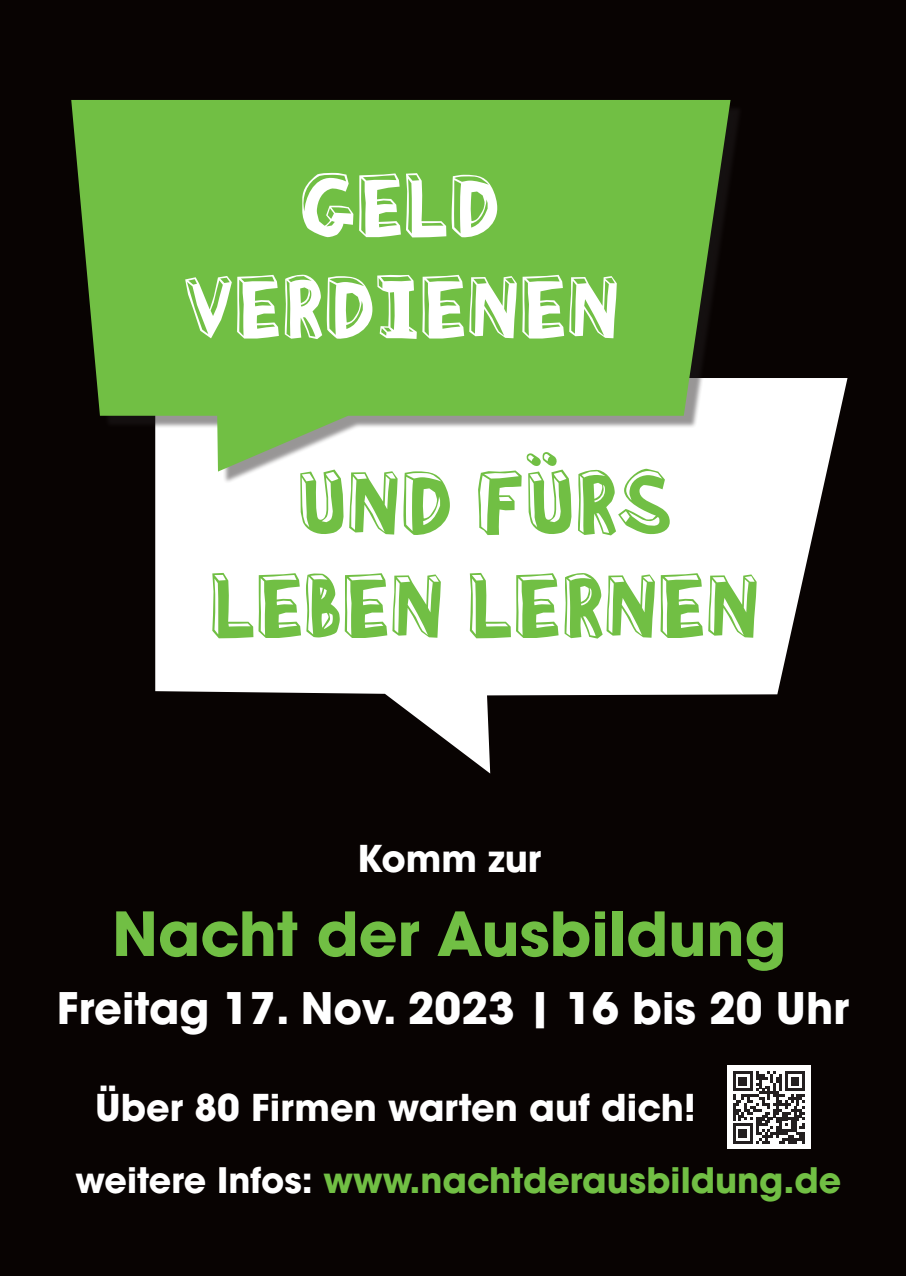
<style>
.page{position:relative;width:906px;height:1276px;background:#080302}
.page>*{position:absolute;margin:0;border:0;box-sizing:border-box;transform-origin:0 0}
.t1{font:85.95px/103.1px "Blockhead OT Black Face";color:#71bf44;text-align:center}
.t2{font:84.45px/101.4px "Blockhead OT Black Face";color:#fff;text-align:center}
.t3{font:700 60.22px "ITC Avant Garde Pro";color:#71bf44}
.t4{font:700 43.2px "ITC Avant Garde Pro";color:#fff}
.t5{font:700 36.67px "ITC Avant Garde Pro";color:#fff}
.t6{font:700 34.88px "ITC Avant Garde Pro";color:#71bf44}
.s1{color:#fff}
</style>
<div class="page">
<svg style="left:155px;top:378px;width:692px;height:395px;fill:#fff"></svg>
<div style="left:76px;top:105px;width:667px;height:379px;background:#231f20;opacity:.47"></div>
<svg style="left:71px;top:100px;width:659px;height:371px;background:#79b954"></svg>
<div style="left:727px;top:1065px;width:84px;height:84px;background:#fff"></div>
<svg style="left:733px;top:1071px;width:72px;height:72px"></svg>
<h2 class="t2" style="left:180px;top:157px;width:440px">GELD<br>VERDIENEN</h2>
<h1 class="t1" style="left:209px;top:453px;width:551px">UND FÜRS<br>LEBEN LERNEN</h1>
<p class="t5" style="left:357px;top:836px;width:186px">Komm zur</p>
<h3 class="t3" style="left:112px;top:898px;width:675px">Nacht der Ausbildung</h3>
<p class="t4" style="left:57px;top:982px;width:793px">Freitag 17. Nov. 2023 | 16 bis 20 Uhr</p>
<p class="t5" style="left:95px;top:1085px;width:602px">Über 80 Firmen warten auf dich!</p>
<p class="t6" style="left:76px;top:1159px;width:767px"><span class="s1">weitere Infos:</span> www.nachtderausbildung.de</p>
</div>
